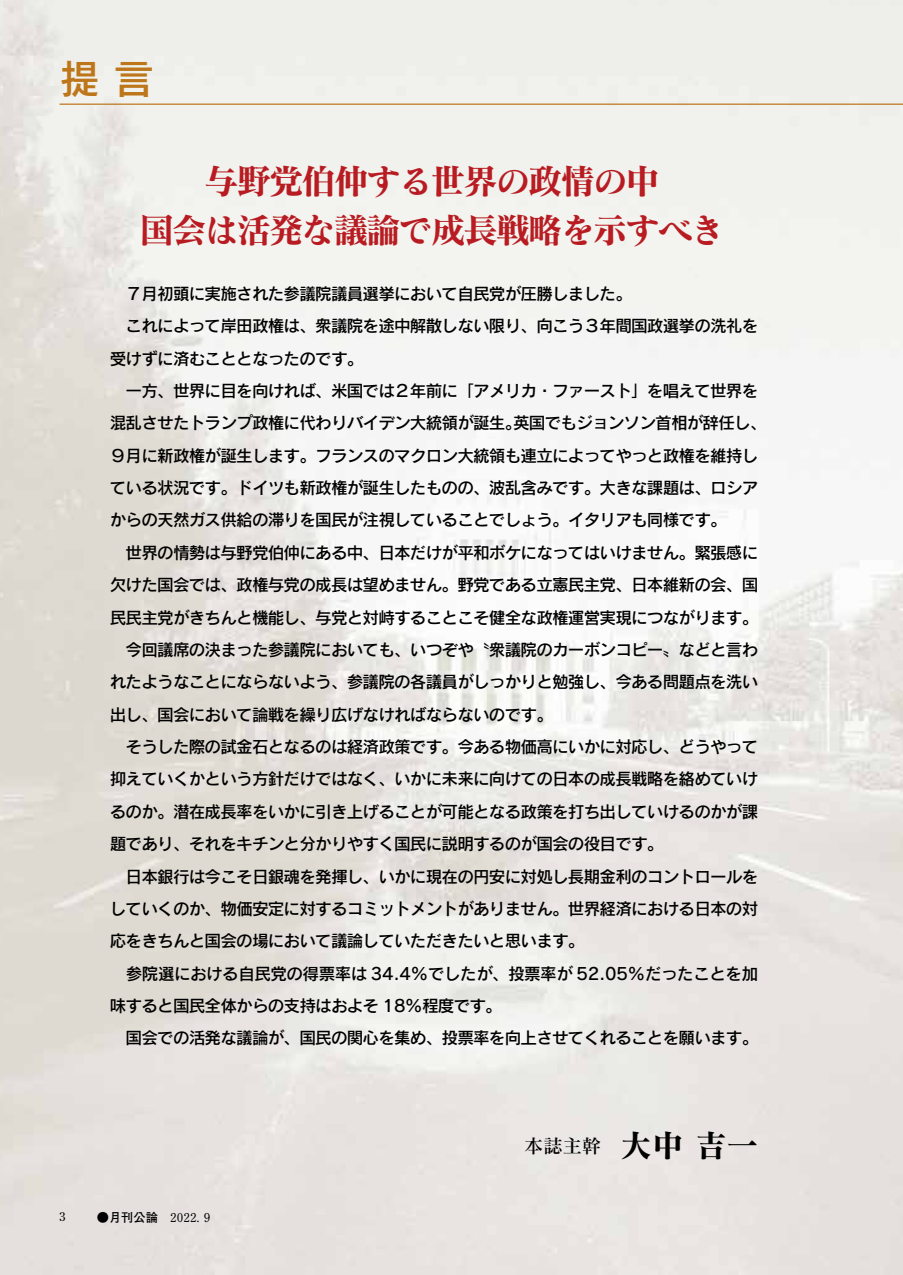
<style>
.page{position:relative;width:903px;height:1275px;background:#fff}
.page>*{position:absolute;margin:0;border:0;box-sizing:border-box;transform-origin:0 0}
.t1{font:40.25px "Rodin Pro DB";color:#bd771a}
.t2{font:35px/49px "Matisse Pro B";letter-spacing:-.075em;color:#b81c22;text-align:center}
.t3{font:31.5px "Matisse Pro B";color:#000}
.t4{font:19.25px "Matisse Pro DB";color:#000}
.t5{font:16.62px/32.4px "Rodin Pro DB";letter-spacing:-.05em;color:#000}
.t6{font:700 12.25px "Futo Min A101 Pro";color:#000}
.t7{font:700 12.25px "Futo Go B101 Pro";color:#000}
.t8{font:12.25px "Century Old Style Std";color:#000}
</style>
<div class="page">
<hr style="left:60px;top:104px;width:843px;height:1px;background:#bd771a">
<h1 class="t1" style="left:60px;top:52px;width:96px">提言</h1>
<h2 class="t2" style="left:139px;top:156px;width:587px">与野党伯仲する世界の政情の中<br>国会は活発な議論で成長戦略を示すべき</h2>
<p class="t5" style="left:110px;top:277px;width:524px">　７月初頭に実施された参議院議員選挙において自民党が圧勝しました。</p>
<p class="t5" style="left:110px;top:309px;width:650px">　これによって岸田政権は、衆議院を途中解散しない限り、向こう３年間国政選挙の洗礼を</p>
<p class="t5" style="left:110px;top:341px;width:255px">受けずに済むこととなったのです。</p>
<p class="t5" style="left:110px;top:374px;width:650px">　一方、世界に目を向ければ、米国では２年前に「アメリカ・ファースト」を唱えて世界を</p>
<p class="t5" style="left:513px;top:406px;width:255px">英国でもジョンソン首相が辞任し、</p>
<p class="t5" style="left:110px;top:406px;width:650px">混乱させたトランプ政権に代わりバイデン大統領が誕生。<br>９月に新政権が誕生します。フランスのマクロン大統領も連立によってやっと政権を維持している状況です。ドイツも新政権が誕生したものの、波乱含みです。大きな課題は、ロシアからの天然ガス供給の滞りを国民が注視していることでしょう。イタリアも同様です。<br>　世界の情勢は与野党伯仲にある中、日本だけが平和ボケになってはいけません。緊張感に欠けた国会では、政権与党の成長は望めません。野党である立憲民主党、日本維新の会、国民民主党がきちんと機能し、与党と対峙することこそ健全な政権運営実現につながります。　今回議席の決まった参議院においても、いつぞや〝衆議院のカーボンコピー〟などと言われたようなことにならないよう、参議院の各議員がしっかりと勉強し、今ある問題点を洗い出し、国会において論戦を繰り広げなければならないのです。<br>　そうした際の試金石となるのは経済政策です。今ある物価高にいかに対応し、どうやって抑えていくかという方針だけではなく、いかに未来に向けての日本の成長戦略を絡めていけるのか。潜在成長率をいかに引き上げることが可能となる政策を打ち出していけるのかが課題であり、それをキチンと分かりやすく国民に説明するのが国会の役目です。<br>　日本銀行は今こそ日銀魂を発揮し、いかに現在の円安に対処し長期金利のコントロールをしていくのか、物価安定に対するコミットメントがありません。世界経済における日本の対応をきちんと国会の場において議論していただきたいと思います。<br>　参院選における自民党の得票率は 34.4％でしたが、投票率が 52.05％だったことを加味すると国民全体からの支持はおよそ 18％程度です。<br>　国会での活発な議論が、国民の関心を集め、投票率を向上させてくれることを願います。</p>
<p class="t8" style="left:60px;top:1209px;width:8px">3</p>
<p class="t7" style="left:97px;top:1207px;width:63px">●月刊公論</p>
<p class="t6" style="left:170px;top:1208px;width:42px">2022. 9</p>
<p class="t4" style="left:524px;top:1134px;width:78px">本誌主幹</p>
<h3 class="t3" style="left:620px;top:1125px;width:139px">大中吉一</h3>
</div>
